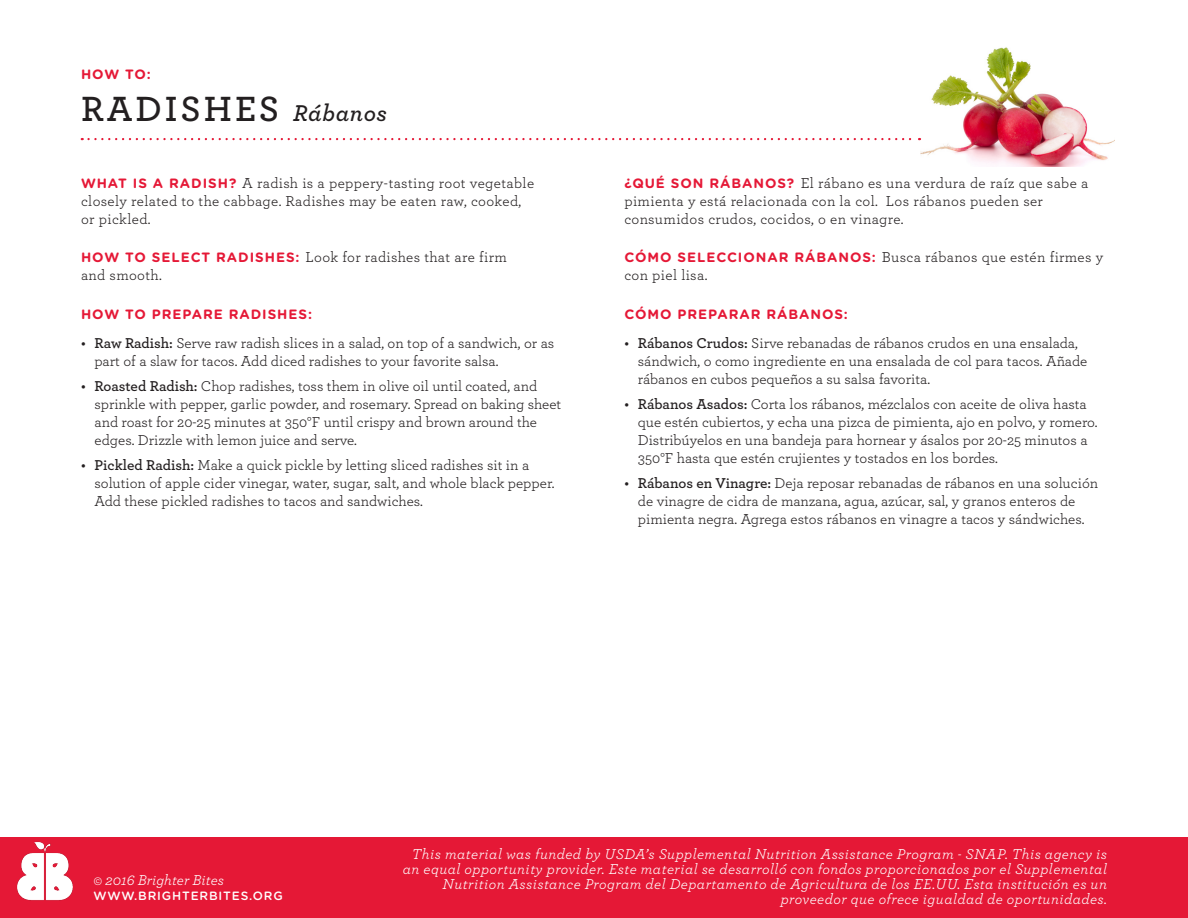
<style>
.page{position:relative;width:1188px;height:918px;background:#fff}
.page>*{position:absolute;margin:0;border:0;box-sizing:border-box;transform-origin:0 0}
.t1{font:600 36.75px "Archer";letter-spacing:.08em;color:#231f20}
.t2{font:15px/18px "Archer";color:#231f20}
.t3{font:15px/18px "Archer";letter-spacing:.025em;color:#231f20}
.t4{font:italic 15px/15px "Archer";letter-spacing:.03em;color:#fff;text-align:right}
.t5{font:italic 15px "Archer";color:#fff}
.t6{font:700 13.5px "Gotham Rounded";letter-spacing:.07em;color:#e51836}
.t7{font:500 12px "Gotham Rounded";letter-spacing:.07em;color:#fff}
.s1{font-style:italic;font-size:24px}
.s2{font-family:"Gotham Rounded";font-weight:700;font-size:13.5px;color:#e51836}
.s3{font-weight:600}
</style>
<div class="page">
<img style="left:920px;top:47px;width:194px;height:119px">
<div style="left:0;top:838px;width:1188px;height:80px;background:#e51836"></div>
<svg style="left:89px;top:138px;width:831px;height:2px"></svg>
<img style="left:17px;top:842px;width:56px;height:59px">
<p class="t6" style="left:81px;top:65px;width:71px">HOW TO:</p>
<p class="t1" style="left:81px;top:81px;width:308px">RADISHES <span class="s1">Rábanos</span></p>
<p class="t3" style="left:81px;top:173px;width:455px"><span class="s2">WHAT IS A RADISH?</span> A radish is a peppery-tasting root vegetable closely related to the cabbage. Radishes may be eaten raw, cooked, or pickled.</p>
<p class="t3" style="left:81px;top:247px;width:427px"><span class="s2">HOW TO SELECT RADISHES:</span> Look for radishes that are firm and smooth.</p>
<p class="t6" style="left:81px;top:304px;width:233px">HOW TO PREPARE RADISHES:</p>
<p class="t2" style="left:94px;top:333px;width:461px;text-indent:-14px"><span class="s3">• Raw Radish:</span> Serve raw radish slices in a salad, on top of a sandwich, or as part of a slaw for tacos. Add diced radishes to your favorite salsa.</p>
<p class="t2" style="left:94px;top:376px;width:468px;text-indent:-14px"><span class="s3">• Roasted Radish:</span> Chop radishes, toss them in olive oil until coated, and sprinkle with pepper, garlic powder, and rosemary. Spread on baking sheet and roast for 20-25 minutes at 350°F until crispy and brown around the edges. Drizzle with lemon juice and serve.</p>
<p class="t2" style="left:94px;top:455px;width:462px;text-indent:-14px"><span class="s3">• Pickled Radish:</span> Make a quick pickle by letting sliced radishes sit in a solution of apple cider vinegar, water, sugar, salt, and whole black pepper.<br>Add these pickled radishes to tacos and sandwiches.</p>
<p class="t3" style="left:624px;top:173px;width:465px"><span class="s2">¿QUÉ SON RÁBANOS?</span> El rábano es una verdura de raíz que sabe a pimienta y está relacionada con la col. Los rábanos pueden ser consumidos crudos, cocidos, o en vinagre.</p>
<p class="t3" style="left:624px;top:247px;width:481px"><span class="s2">CÓMO SELECCIONAR RÁBANOS:</span> Busca rábanos que estén firmes y con piel lisa.</p>
<p class="t6" style="left:624px;top:304px;width:225px">CÓMO PREPARAR RÁBANOS:</p>
<p class="t2" style="left:638px;top:333px;width:451px;text-indent:-14px"><span class="s3">• Rábanos Crudos:</span> Sirve rebanadas de rábanos crudos en una ensalada, sándwich, o como ingrediente en una ensalada de col para tacos. Añade rábanos en cubos pequeños a su salsa favorita.</p>
<p class="t2" style="left:638px;top:394px;width:461px;text-indent:-14px"><span class="s3">• Rábanos Asados:</span> Corta los rábanos, mézclalos con aceite de oliva hasta que estén cubiertos, y echa una pizca de pimienta, ajo en polvo, y romero.<br>Distribúyelos en una bandeja para hornear y ásalos por 20-25 minutos a 350°F hasta que estén crujientes y tostados en los bordes.</p>
<p class="t2" style="left:638px;top:473px;width:462px;text-indent:-14px"><span class="s3">• Rábanos en Vinagre:</span> Deja reposar rebanadas de rábanos en una solución de vinagre de cidra de manzana, agua, azúcar, sal, y granos enteros de pimienta negra. Agrega estos rábanos en vinagre a tacos y sándwiches.</p>
<p class="t5" style="left:94px;top:870px;width:132px">© 2016 Brighter Bites</p>
<p class="t7" style="left:94px;top:888px;width:191px">WWW.BRIGHTERBITES.ORG</p>
<p class="t4" style="left:403px;top:846px;width:706px">This material was funded by USDA’s Supplemental Nutrition Assistance Program - SNAP. This agency is an equal opportunity provider. Este material se desarrolló con fondos proporcionados por el Supplemental Nutrition Assistance Program del Departamento de Agricultura de los EE.UU. Esta institución es un proveedor que ofrece igualdad de oportunidades.</p>
</div>
